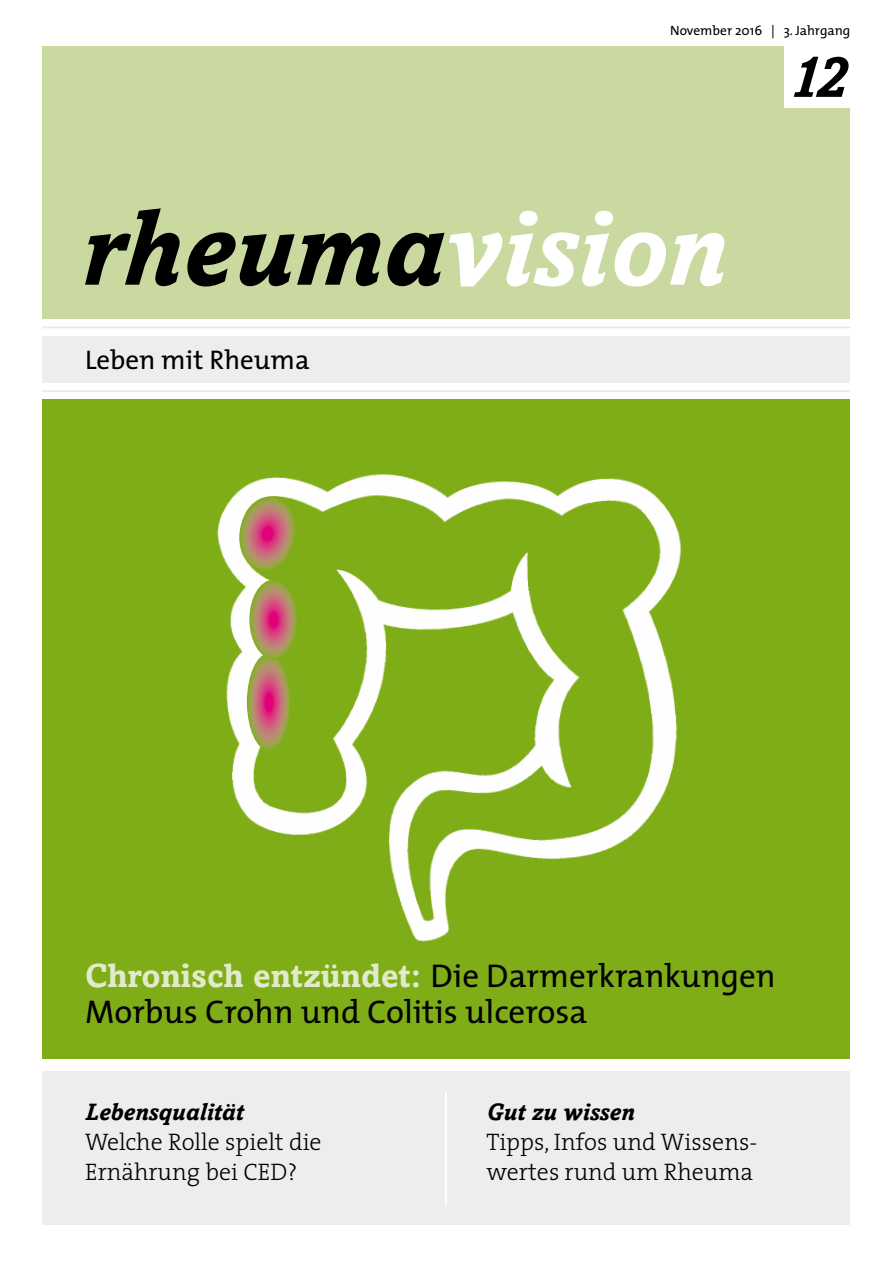
<style>
.page{position:relative;width:893px;height:1263px;background:#fff}
.page>*{position:absolute;margin:0;border:0;box-sizing:border-box;transform-origin:0 0}
.t1{font:italic 700 60px "Amasis";color:#000}
.t2{font:700 33px "Amasis";color:#e1eacb}
.t3{font:33px "The Mix";color:#000}
.t4{font:27px "The Mix";color:#000}
.t5{font:300 24px/30px "The Serif";color:#000}
.t6{font:italic 700 24px "Amasis";color:#000}
.t7{font:13.5px "The Mix";color:#000}
.s1{font-family:"The Mix";font-weight:400;color:#000}
</style>
<div class="page">
<div style="left:43px;top:400px;width:807px;height:659px;background:#7fad17"></div>
<img style="left:217px;top:474px;width:464px;height:468px">
<div style="left:43px;top:47px;width:807px;height:272px;background:#c9d99f"></div>
<div style="left:43px;top:1071px;width:807px;height:154px;background:#eceded"></div>
<hr style="left:445px;top:1092px;width:2px;height:114px;background:#fff">
<div style="left:784px;top:43px;width:80px;height:65px;background:#fff"></div>
<svg style="left:85px;top:208px;width:639px;height:78px"></svg>
<hr style="left:43px;top:390px;width:807px;height:2px;background:#e9e9ea">
<hr style="left:43px;top:327px;width:807px;height:1px;background:#e9e9ea">
<div style="left:43px;top:336px;width:807px;height:47px;background:#eceded"></div>
<svg style="left:247px;top:580px;width:50px;height:170px"></svg>
<svg style="left:237px;top:497px;width:61px;height:76px"></svg>
<p class="t4" style="left:85px;top:337px;width:226px">Leben mit Rheuma</p>
<p class="t7" style="left:670px;top:20px;width:182px">November 2016 | 3. Jahrgang</p>
<h1 class="t1" style="left:788px;top:41px;width:61px">12</h1>
<h2 class="t2" style="left:85px;top:956px;width:692px">Chronisch entzündet: <span class="s1">Die Darmerkrankungen</span></h2>
<h2 class="t3" style="left:85px;top:985px;width:504px">Morbus Crohn und Colitis ulcerosa</h2>
<p class="t6" style="left:85px;top:1097px;width:160px">Lebensqualität</p>
<p class="t5" style="left:85px;top:1126px;width:238px">Welche Rolle spielt die<br>Ernährung bei CED?</p>
<p class="t6" style="left:486px;top:1097px;width:150px">Gut zu wissen</p>
<p class="t5" style="left:486px;top:1126px;width:272px">Tipps, Infos und Wissens&shy;wertes rund um Rheuma</p>
</div>
